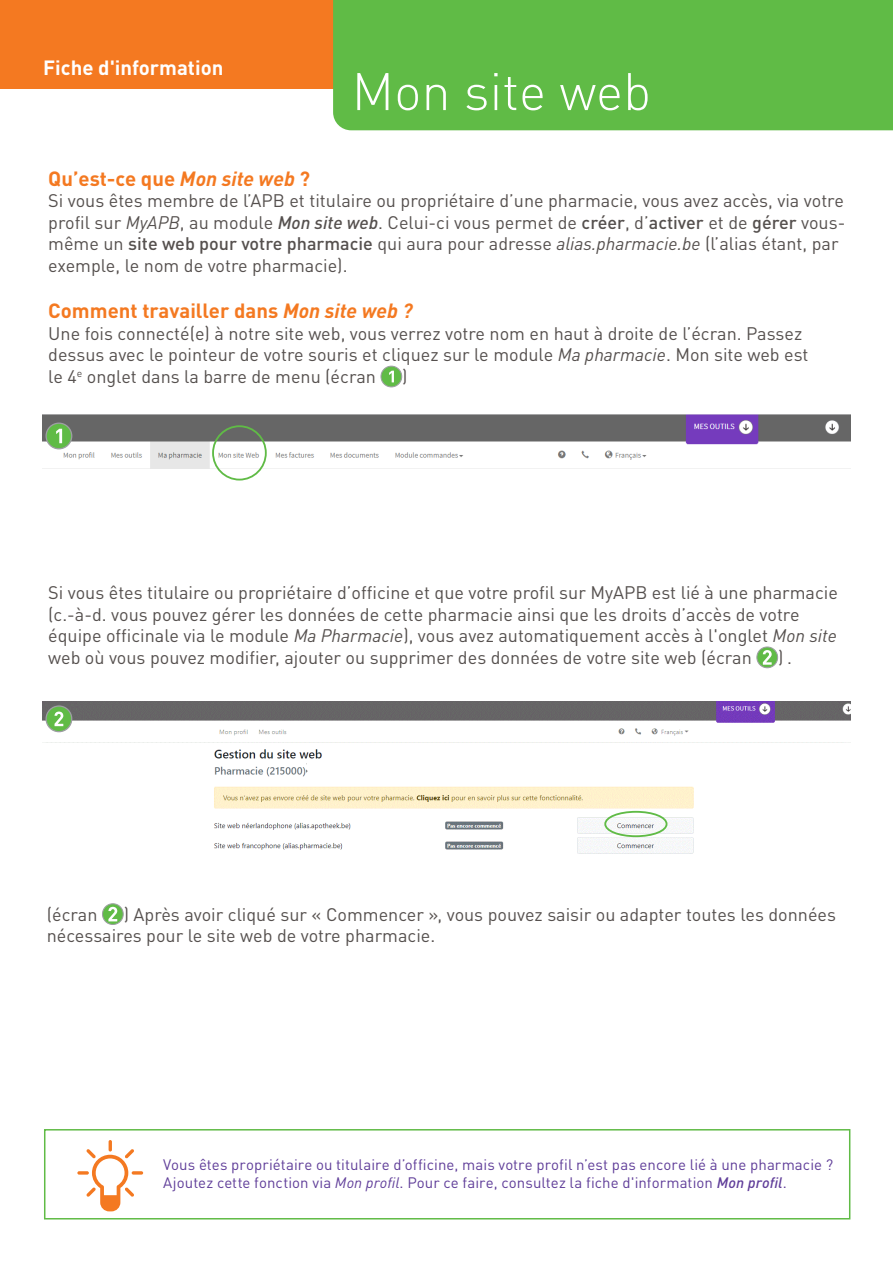
<style>
.page{position:relative;width:893px;height:1263px;background:#fff}
.page>*{position:absolute;margin:0;border:0;box-sizing:border-box;transform-origin:0 0}
._01_Sous_tritre_Gris{font:300 52.05px "DINOT";color:#fff}
._01_Sous_tritre_Gris-2{font:700 20.4px "DINOT";color:#f47921}
._01_Sous_tritre_Gris-3{font:700 20.4px "DINOT";color:#fff}
._01_Sous_tritre_Gris-4{font:18px/21.6px "DINOT";color:#55504e}
.Big_body{font:15px/18px "DINOT";letter-spacing:.005em;color:#603e99}
.s1{font-style:italic}
.s2{font-weight:500;font-style:italic}
.s3{font-weight:500}
</style>
<div class="page">
<div style="left:0;top:0;width:893px;height:88px;background:#f47921"></div>
<div style="left:333px;top:0;width:560px;height:130px;background:#60bb46"></div>
<div style="left:381px;top:366px;width:21px;height:21px;background:#60bb46;border-radius:50%"></div>
<div style="left:380px;top:366px;width:22px;height:21px;border:1px solid #9d9fa2;border-radius:50%"></div>
<svg style="left:389px;top:371px;width:5px;height:11px"></svg>
<svg style="left:757px;top:647px;width:21px;height:21px"></svg>
<div style="left:756px;top:646px;width:22px;height:22px;border:1px solid #9d9fa2;border-radius:50%"></div>
<svg style="left:763px;top:650px;width:9px;height:15px"></svg>
<img style="left:43px;top:414px;width:807px;height:54px">
<svg style="left:102px;top:904px;width:21px;height:20px"></svg>
<div style="left:102px;top:903px;width:22px;height:22px;border:1px solid #9d9fa2;border-radius:50%"></div>
<svg style="left:108px;top:907px;width:9px;height:14px"></svg>
<svg style="left:46px;top:423px;width:26px;height:26px"></svg>
<div style="left:45px;top:422px;width:27px;height:27px;border:1px solid #9d9fa2;border-radius:50%"></div>
<svg style="left:56px;top:429px;width:6px;height:14px"></svg>
<div style="left:212px;top:425px;width:55px;height:55px;border:2px solid #60bb46;border-radius:50%"></div>
<img style="left:43px;top:702px;width:807px;height:152px">
<svg style="left:46px;top:706px;width:26px;height:26px"></svg>
<div style="left:45px;top:705px;width:27px;height:27px;border:1px solid #9d9fa2;border-radius:50%"></div>
<svg style="left:55px;top:711px;width:8px;height:15px"></svg>
<div style="left:604px;top:811px;width:63px;height:26px;border:2px solid #60bb46;border-radius:50%"></div>
<svg style="left:77px;top:1140px;width:66px;height:71px"></svg>
<div style="left:44px;top:1129px;width:806px;height:90px;border:2px solid #60bb46"></div>
<p class="_01_Sous_tritre_Gris-3" style="left:43px;top:54px;width:182px">Fiche d'information</p>
<p class="_01_Sous_tritre_Gris" style="left:352px;top:59px;width:301px">Mon site web</p>
<p class="_01_Sous_tritre_Gris-2" style="left:48px;top:165px;width:263px">Qu’est-ce que <span class="s1">Mon site web</span> ?</p>
<p class="_01_Sous_tritre_Gris-4" style="left:48px;top:190px;width:799px">Si vous êtes membre de l’APB et titulaire ou propriétaire d’une pharmacie, vous avez accès, via votre profil sur <span class="s1">MyAPB</span>, au module <span class="s2">Mon site web</span>. Celui-ci vous permet de <span class="s3">créer</span>, d’<span class="s3">activer</span> et de <span class="s3">gérer</span> vous&shy;même un <span class="s3">site web pour votre pharmacie</span> qui aura pour adresse <span class="s1">alias.pharmacie.be</span> (l’alias étant, par exemple, le nom de votre pharmacie).</p>
<p class="_01_Sous_tritre_Gris-2" style="left:48px;top:297px;width:366px">Comment travailler dans <span class="s1">Mon site web ?</span></p>
<p class="_01_Sous_tritre_Gris-4" style="left:48px;top:322px;width:762px">Une fois connecté(e) à notre site web, vous verrez votre nom en haut à droite de l’écran. Passez dessus avec le pointeur de votre souris et cliquez sur le module <span class="s1">Ma pharmacie</span>. Mon site web est le 4<sup>e</sup> onglet dans la barre de menu (écran</p>
<p class="_01_Sous_tritre_Gris-4" style="left:402px;top:365px;width:7px">)</p>
<p class="_01_Sous_tritre_Gris-4" style="left:48px;top:581px;width:791px">Si vous êtes titulaire ou propriétaire d’officine et que votre profil sur MyAPB est lié à une pharmacie (c.-à-d. vous pouvez gérer les données de cette pharmacie ainsi que les droits d’accès de votre équipe officinale via le module <span class="s1">Ma Pharmacie</span>), vous avez automatiquement accès à l'onglet <span class="s1">Mon site </span>web où vous pouvez modifier, ajouter ou supprimer des données de votre site web (écran</p>
<p class="_01_Sous_tritre_Gris-4" style="left:778px;top:646px;width:15px">).</p>
<p class="_01_Sous_tritre_Gris-4" style="left:47px;top:903px;width:791px;text-indent:77px">) Après avoir cliqué sur « Commencer », vous pouvez saisir ou adapter toutes les données nécessaires pour le site web de votre pharmacie.</p>
<p class="_01_Sous_tritre_Gris-4" style="left:47px;top:903px;width:52px">(écran</p>
<p class="Big_body" style="left:163px;top:1156px;width:672px">Vous êtes propriétaire ou titulaire d’officine, mais votre profil n’est pas encore lié à une pharmacie ?<br>Ajoutez cette fonction via <span class="s1">Mon profil</span>. Pour ce faire, consultez la fiche d'information <span class="s2">Mon profil</span>.</p>
</div>
